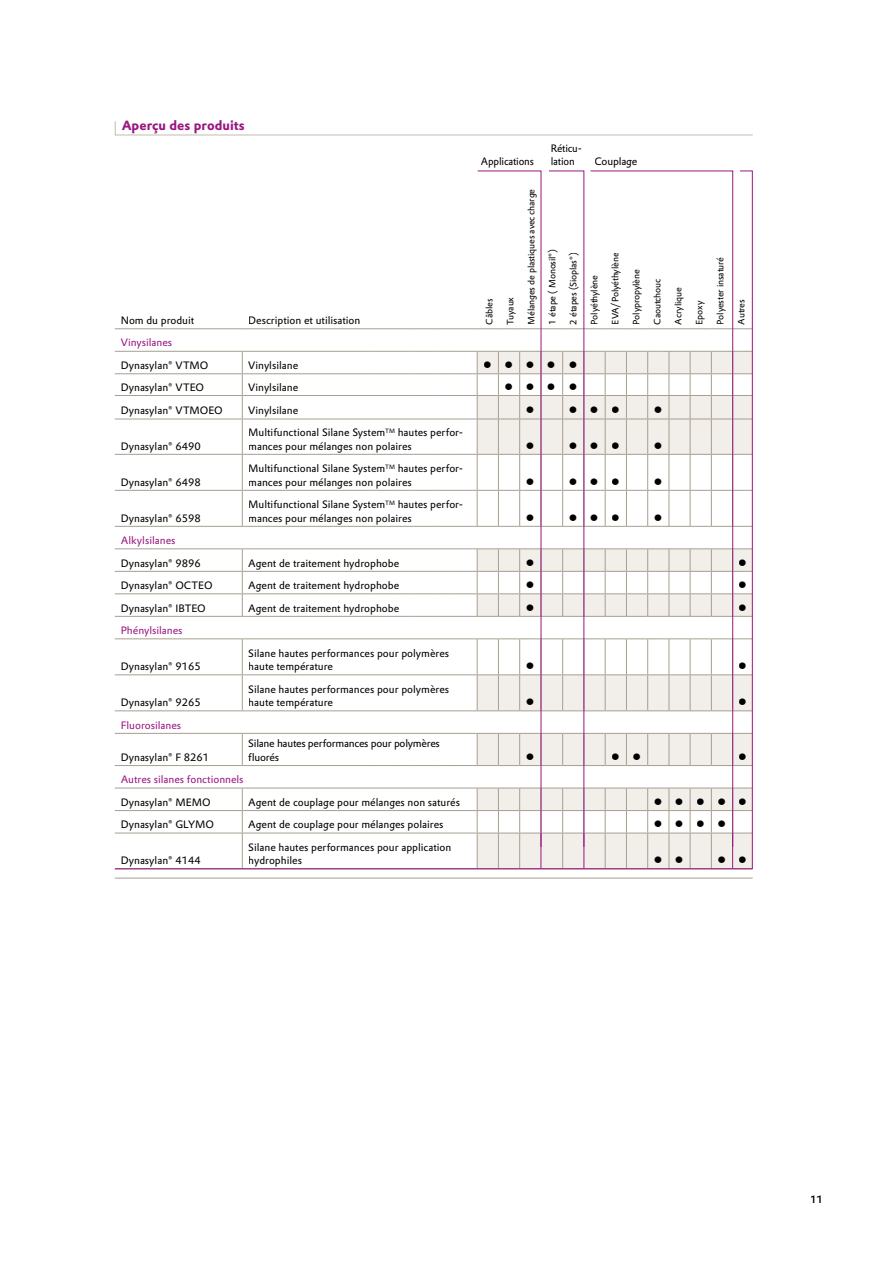
<style>
.page{position:relative;width:893px;height:1263px;background:#fff}
.page>*{position:absolute;margin:0;border:0;box-sizing:border-box;transform-origin:0 0}
.t1{font:700 13.2px "Evonik Prokyon";color:#981881}
.t2{font:700 12px "Evonik Prokyon";color:#000}
.t3{font:10.5px/13.5px "Evonik Prokyon";color:#000}
.t4{font:10.5px "Evonik Prokyon";color:#981881}
.t5{font:10.5px/13.5px "Evonik Prokyon";letter-spacing:-.02em;color:#000}
.t6{font:10.5px/13.5px "Evonik Prokyon";color:#000;scale:.96 1}
.t7{font:500 10.5px "Evonik Prokyon";color:#000}
.t8{font:9px "Evonik Prokyon";letter-spacing:-.015em;color:#000}
</style>
<div class="page">
<hr style="left:115px;top:869px;width:127px;height:1px;background:#a89e91">
<hr style="left:242px;top:869px;width:129px;height:1px;background:#a89e91">
<svg style="left:114px;top:121px;width:639px;height:15px"></svg>
<hr style="left:115px;top:878px;width:638px;height:1px;background:#a89e91">
<svg style="left:114px;top:170px;width:639px;height:699px"></svg>
<p class="t1" style="left:122px;top:114px;width:125px">Aperçu des produits</p>
<p class="t6" style="left:481px;top:154px;width:57px">Applications</p>
<p class="t6" style="left:551px;top:141px;width:34px">Réticu&shy;lation</p>
<p class="t3" style="left:594px;top:154px;width:44px">Couplage</p>
<p class="t8" style="left:524px;top:325px;width:137px;rotate:-90deg">Mélanges de plastiques avec charge</p>
<p class="t8" style="left:545px;top:325px;width:77px;rotate:-90deg">1 étape ( Monosil®)</p>
<p class="t8" style="left:566px;top:325px;width:73px;rotate:-90deg">2 étapes (Sioplas®)</p>
<p class="t8" style="left:608px;top:325px;width:73px;rotate:-90deg">EVA/Polyéthylène</p>
<p class="t8" style="left:629px;top:325px;width:57px;rotate:-90deg">Polypropylène</p>
<p class="t8" style="left:650px;top:325px;width:47px;rotate:-90deg">Caoutchouc</p>
<p class="t8" style="left:671px;top:325px;width:39px;rotate:-90deg">Acrylique</p>
<p class="t8" style="left:587px;top:325px;width:51px;rotate:-90deg">Polyéthylène</p>
<p class="t8" style="left:482px;top:325px;width:27px;rotate:-90deg">Câbles</p>
<p class="t8" style="left:503px;top:325px;width:29px;rotate:-90deg">Tuyaux</p>
<p class="t3" style="left:121px;top:313px;width:75px">Nom du produit</p>
<p class="t3" style="left:248px;top:313px;width:114px">Description et utilisation</p>
<p class="t4" style="left:121px;top:335px;width:53px">Vinysilanes</p>
<p class="t3" style="left:121px;top:358px;width:89px">Dynasylan® VTMO</p>
<p class="t3" style="left:248px;top:358px;width:51px">Vinylsilane</p>
<p class="t2" style="left:483px;top:355px;width:96px">▯▯▯▯▯</p>
<p class="t3" style="left:121px;top:380px;width:85px">Dynasylan® VTEO</p>
<p class="t3" style="left:248px;top:380px;width:51px">Vinylsilane</p>
<p class="t2" style="left:504px;top:377px;width:74px">▯▯▯▯</p>
<p class="t3" style="left:121px;top:403px;width:103px">Dynasylan® VTMOEO</p>
<p class="t3" style="left:248px;top:403px;width:51px">Vinylsilane</p>
<p class="t2" style="left:526px;top:400px;width:10px">▯</p>
<p class="t2" style="left:569px;top:400px;width:53px">▯▯▯</p>
<p class="t2" style="left:654px;top:400px;width:10px">▯</p>
<p class="t3" style="left:121px;top:438px;width:81px">Dynasylan® 6490</p>
<p class="t3" style="left:248px;top:425px;width:216px">Multifunctional Silane System<sup>TM</sup> hautes perfor&shy;mances pour mélanges non polaires</p>
<p class="t2" style="left:526px;top:435px;width:10px">▯</p>
<p class="t2" style="left:569px;top:435px;width:53px">▯▯▯</p>
<p class="t2" style="left:654px;top:435px;width:10px">▯</p>
<p class="t3" style="left:121px;top:474px;width:81px">Dynasylan® 6498</p>
<p class="t3" style="left:121px;top:510px;width:81px">Dynasylan® 6598</p>
<p class="t3" style="left:248px;top:461px;width:216px">Multifunctional Silane System<sup>TM</sup> hautes perfor&shy;mances pour mélanges non polaires</p>
<p class="t3" style="left:248px;top:497px;width:216px">Multifunctional Silane System<sup>TM</sup> hautes perfor&shy;mances pour mélanges non polaires</p>
<p class="t2" style="left:526px;top:471px;width:10px">▯</p>
<p class="t2" style="left:569px;top:471px;width:53px">▯▯▯</p>
<p class="t2" style="left:654px;top:471px;width:10px">▯</p>
<p class="t2" style="left:526px;top:507px;width:10px">▯</p>
<p class="t2" style="left:569px;top:507px;width:53px">▯▯▯</p>
<p class="t2" style="left:654px;top:507px;width:10px">▯</p>
<p class="t8" style="left:692px;top:325px;width:25px;rotate:-90deg">Epoxy</p>
<p class="t8" style="left:713px;top:325px;width:69px;rotate:-90deg">Polyester insaturé</p>
<p class="t8" style="left:734px;top:325px;width:27px;rotate:-90deg">Autres</p>
<p class="t4" style="left:121px;top:532px;width:56px">Alkylsilanes</p>
<p class="t3" style="left:121px;top:555px;width:81px">Dynasylan® 9896</p>
<p class="t3" style="left:248px;top:555px;width:152px">Agent de traitement hydrophobe</p>
<p class="t2" style="left:526px;top:552px;width:10px">▯</p>
<p class="t2" style="left:738px;top:552px;width:10px">▯</p>
<p class="t3" style="left:121px;top:578px;width:93px">Dynasylan® OCTEO</p>
<p class="t3" style="left:248px;top:578px;width:152px">Agent de traitement hydrophobe</p>
<p class="t2" style="left:526px;top:575px;width:10px">▯</p>
<p class="t2" style="left:738px;top:575px;width:10px">▯</p>
<p class="t3" style="left:121px;top:600px;width:86px">Dynasylan® IBTEO</p>
<p class="t3" style="left:248px;top:600px;width:152px">Agent de traitement hydrophobe</p>
<p class="t2" style="left:526px;top:597px;width:10px">▯</p>
<p class="t2" style="left:738px;top:597px;width:10px">▯</p>
<p class="t4" style="left:121px;top:622px;width:63px">Phénylsilanes</p>
<p class="t3" style="left:121px;top:659px;width:81px">Dynasylan® 9165</p>
<p class="t3" style="left:248px;top:645px;width:202px">Silane hautes performances pour polymères haute température</p>
<p class="t2" style="left:526px;top:656px;width:10px">▯</p>
<p class="t2" style="left:738px;top:656px;width:10px">▯</p>
<p class="t3" style="left:121px;top:695px;width:81px">Dynasylan® 9265</p>
<p class="t4" style="left:121px;top:717px;width:62px">Fluorosilanes</p>
<p class="t3" style="left:121px;top:750px;width:90px">Dynasylan® F 8261</p>
<p class="t3" style="left:248px;top:681px;width:202px">Silane hautes performances pour polymères haute température</p>
<p class="t5" style="left:248px;top:736px;width:193px">Silane hautes performances pour polymères fluorés</p>
<p class="t2" style="left:526px;top:692px;width:10px">▯</p>
<p class="t2" style="left:738px;top:692px;width:10px">▯</p>
<p class="t2" style="left:526px;top:747px;width:10px">▯</p>
<p class="t2" style="left:611px;top:747px;width:31px">▯ ▯</p>
<p class="t2" style="left:738px;top:747px;width:10px">▯</p>
<p class="t4" style="left:121px;top:771px;width:124px">Autres silanes fonctionnels</p>
<p class="t3" style="left:121px;top:795px;width:91px">Dynasylan® MEMO</p>
<p class="t3" style="left:248px;top:795px;width:213px">Agent de couplage pour mélanges non saturés</p>
<p class="t2" style="left:654px;top:792px;width:95px">▯▯▯▯▯</p>
<p class="t3" style="left:121px;top:817px;width:95px">Dynasylan® GLYMO</p>
<p class="t3" style="left:248px;top:817px;width:197px">Agent de couplage pour mélanges polaires</p>
<p class="t2" style="left:654px;top:814px;width:74px">▯▯▯▯</p>
<p class="t3" style="left:121px;top:853px;width:81px">Dynasylan® 4144</p>
<p class="t3" style="left:248px;top:840px;width:205px">Silane hautes performances pour application hydrophiles</p>
<p class="t2" style="left:654px;top:850px;width:31px">▯ ▯</p>
<p class="t2" style="left:717px;top:850px;width:31px">▯ ▯</p>
<p class="t7" style="left:811px;top:1191px;width:14px">11</p>
</div>
